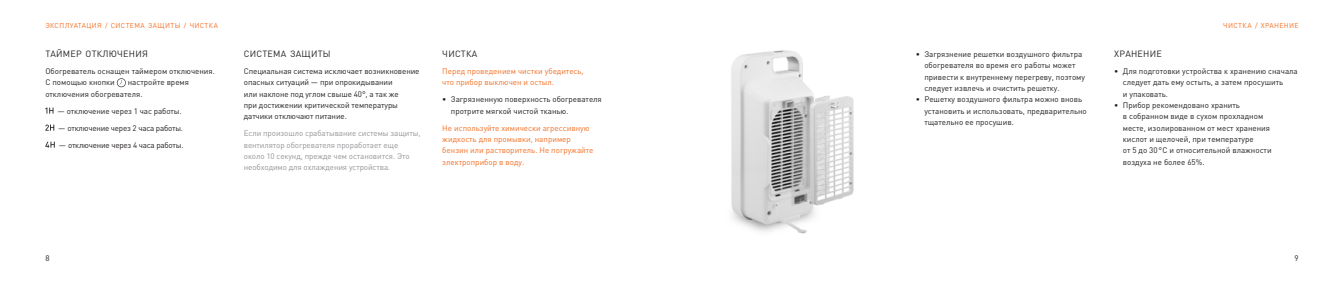
<style>
.page{position:relative;width:1344px;height:284px;background:#fff}
.page>*{position:absolute;margin:0;border:0;box-sizing:border-box;transform-origin:0 0}
.t1{font:9px "DIN Pro";letter-spacing:.025em;color:#231f20}
.t2{font:8px/11.3px "DIN Pro";color:#231f20}
.t3{font:8px/11.3px "DIN Pro";color:#f36e21}
.t4{font:8px/11.3px "DIN Pro";letter-spacing:-.01em;color:#939598}
.t5{font:8px "DIN Pro";letter-spacing:-.025em;color:#231f20}
.t6{font:7px "DIN Pro";letter-spacing:.05em;color:#f36e21}
</style>
<div class="page">
<img style="left:731px;top:50px;width:123px;height:184px">
<svg style="left:117px;top:78px;width:9px;height:9px"></svg>
<svg style="left:45px;top:107px;width:8px;height:6px"></svg>
<svg style="left:45px;top:124px;width:9px;height:6px"></svg>
<svg style="left:45px;top:141px;width:10px;height:6px"></svg>
<p class="t6" style="left:45px;top:21px;width:34px">ЭКСПЛУАТА</p>
<p class="t6" style="left:87px;top:21px;width:11px">ЦИЯ</p>
<p class="t6" style="left:105px;top:21px;width:12px">/ СИСТЕМА</p>
<p class="t6" style="left:148px;top:21px;width:48px">ЗАЩИТЫ / ЧИСТ</p>
<p class="t6" style="left:209px;top:21px;width:11px">КА</p>
<p class="t1" style="left:45px;top:47px;width:7px">ТАЙМЕР</p>
<p class="t1" style="left:86px;top:47px;width:39px">ОТКЛЮЧЕНИЯ</p>
<p class="t2" style="left:45px;top:65px;width:171px">Обогреватель оснащен таймером отключения.<br>С помощью кнопки</p>
<p class="t2" style="left:45px;top:76px;width:145px;text-indent:82px">настройте время отключения обогревателя.</p>
<p class="t2" style="left:57px;top:105px;width:126px">— отключение через 1 час работы.</p>
<p class="t5" style="left:58px;top:122px;width:126px">— отключение через 2 часа работы.</p>
<p class="t5" style="left:59px;top:139px;width:126px">— отключение через 4 часа работы.</p>
<p class="t1" style="left:244px;top:47px;width:7px">СИСТЕМА</p>
<p class="t1" style="left:290px;top:47px;width:42px">ЗАЩИТЫ</p>
<p class="t2" style="left:244px;top:65px;width:177px">Специальная система исключает возникновение опасных ситуаций — при опрокидывании<br>или наклоне под углом свыше 40°, а так же<br>при достижении критической температуры датчики отключают питание.</p>
<p class="t4" style="left:244px;top:127px;width:178px">Если произошло срабатывание системы защиты, вентилятор обогревателя проработает еще около 10 секунд, прежде чем остановится. Это необходимо для охлаждения устройства.</p>
<p class="t1" style="left:442px;top:47px;width:7px">ЧИСТ</p>
<p class="t1" style="left:466px;top:47px;width:12px">КА</p>
<p class="t3" style="left:442px;top:65px;width:143px">Перед проведением чистки убедитесь, что прибор выключен и остыл.</p>
<p class="t2" style="left:451px;top:93px;width:152px;text-indent:-9px">• Загрязненную поверхность обогревателя протрите мягкой чистой тканью.</p>
<p class="t3" style="left:442px;top:122px;width:153px">Н е используйте химически агрессивную жидкость для промывки, например бензин или растворитель. Н е погружайте электроприбор в воду.</p>
<p class="t2" style="left:924px;top:48px;width:162px;text-indent:-9px">• Загрязнение решетки воздушного фильтра обогревателя во время его работы может привести к внутреннему перегреву, поэтому следует извлечь и очистить решетку.</p>
<p class="t2" style="left:924px;top:93px;width:164px;text-indent:-9px">• Решетку воздушного фильтра можно вновь установить и использовать, предварительно тщательно ее просушив.</p>
<p class="t6" style="left:1223px;top:21px;width:77px">Ч истка / Хранение</p>
<p class="t1" style="left:1114px;top:47px;width:13px">ХРАНЕНИЕ</p>
<p class="t2" style="left:1123px;top:65px;width:176px;text-indent:-9px">• Для подготовки устройства к хранению сначала следует дать ему остыть, а затем просушить<br>и упаковать.</p>
<p class="t2" style="left:1123px;top:99px;width:150px;text-indent:-9px">• Прибор рекомендовано хранить<br>в собранном виде в сухом прохладном месте, изолированном от мест хранения кислот и щелочей, при температуре<br>от 5 до 30°С и относительной влажности воздуха не более 65%.</p>
<p class="t2" style="left:45px;top:252px;width:6px">8</p>
<p class="t2" style="left:1294px;top:252px;width:6px">9</p>
</div>
